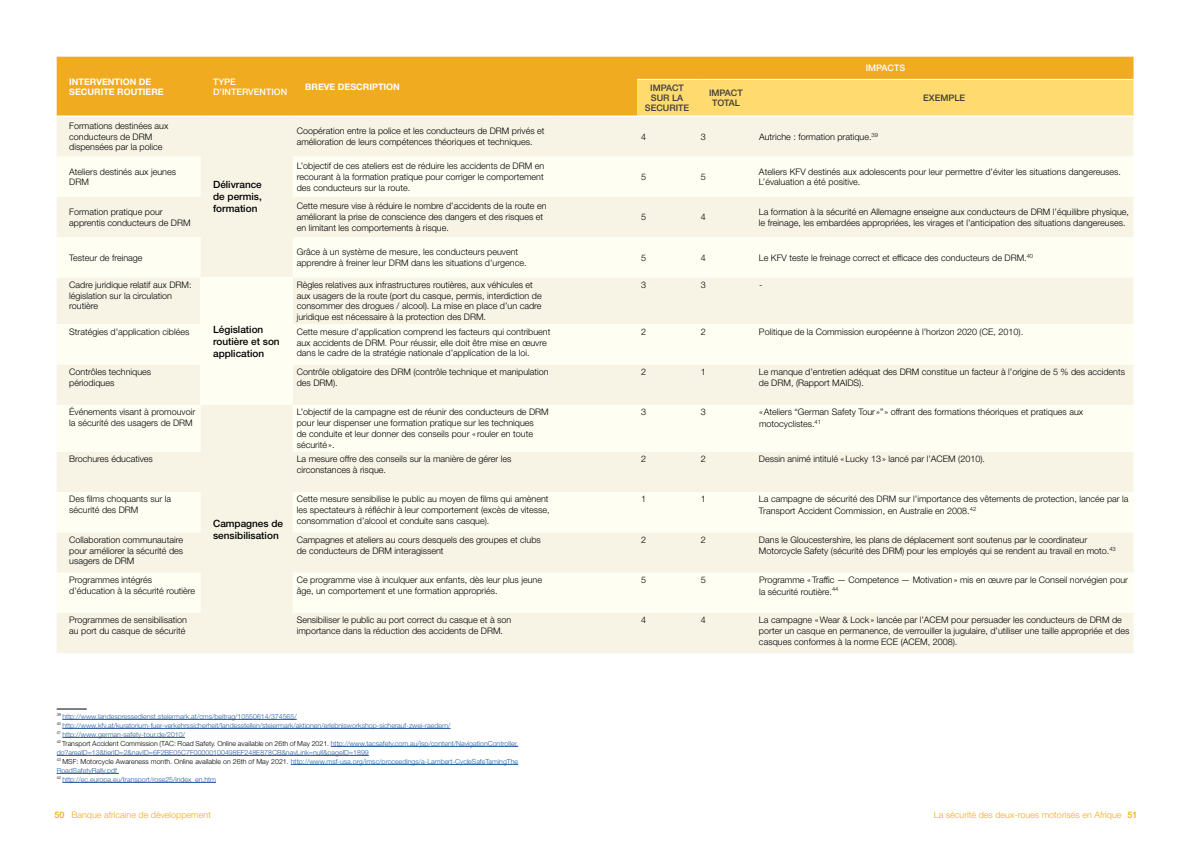
<style>
.page{position:relative;width:1191px;height:842px;background:#fff}
.page>*{position:absolute;margin:0;border:0;box-sizing:border-box;transform-origin:0 0}
.t1{font:500 10px/12px "Helvetica Neue LT Std";color:#000}
.t2{font:300 9px/10.8px "Helvetica Neue LT Std";color:#000}
.t3{font:300 9px "Helvetica Neue LT Std";color:#f0ab21}
.t4{font:700 9px/10px "Helvetica Neue LT Std";color:#fff}
.t5{font:500 9px/10px "Helvetica Neue LT Std";color:#3c3c3b;text-align:center}
.t6{font:500 9px/10px "Helvetica Neue LT Std";color:#fff}
.t7{font:300 7px/9px "Helvetica Neue LT Std";color:#275b9b}
.s1{color:#000}
.s2{font-weight:500}
</style>
<div class="page">
<hr style="left:62px;top:719px;width:235px;height:1px;background:#275b9b">
<hr style="left:62px;top:728px;width:388px;height:1px;background:#275b9b">
<hr style="left:62px;top:737px;width:123px;height:1px;background:#275b9b">
<hr style="left:331px;top:746px;width:187px;height:1px;background:#275b9b">
<hr style="left:57px;top:755px;width:312px;height:1px;background:#275b9b">
<hr style="left:291px;top:764px;width:227px;height:1px;background:#275b9b">
<hr style="left:57px;top:773px;width:62px;height:1px;background:#275b9b">
<hr style="left:62px;top:782px;width:154px;height:1px;background:#275b9b">
<hr style="left:57px;top:708px;width:30px;height:1px;background:#000">
<div style="left:57px;top:57px;width:1076px;height:58px;background:#f0ab21"></div>
<div style="left:637px;top:80px;width:496px;height:35px;background:#ffda6f"></div>
<div style="left:57px;top:117px;width:1076px;height:536px;background:#f7f4e6"></div>
<svg style="left:57px;top:157px;width:1076px;height:456px;fill:#fefdf3"></svg>
<div style="left:201px;top:277px;width:92px;height:128px;background:#fffef3"></div>
<hr style="left:637px;top:79px;width:60px;height:1px;background:#fff">
<hr style="left:697px;top:79px;width:58px;height:1px;background:#fff">
<hr style="left:755px;top:79px;width:378px;height:1px;background:#fff">
<p class="t4" style="left:69px;top:76px;width:96px">INTERVENTION DE<br>SECURITE ROUTIERE</p>
<p class="t6" style="left:213px;top:76px;width:76px">TYPE<br>D’INTERVENTION</p>
<p class="t4" style="left:305px;top:81px;width:96px">BREVE DESCRIPTION</p>
<p class="t6" style="left:865px;top:63px;width:41px">IMPACTS</p>
<p class="t5" style="left:645px;top:83px;width:46px">IMPACT<br>SUR LA<br>SECURITE</p>
<p class="t5" style="left:709px;top:88px;width:35px">IMPACT<br>TOTAL</p>
<p class="t5" style="left:923px;top:93px;width:44px">EXEMPLE</p>
<p class="t2" style="left:69px;top:120px;width:101px">Formations destinées aux conducteurs de DRM dispensées par la police</p>
<p class="t2" style="left:297px;top:125px;width:249px">Coopération entre la police et les conducteurs de DRM privés et amélioration de leurs compétences théoriques et techniques.</p>
<p class="t2" style="left:641px;top:131px;width:7px">4</p>
<p class="t2" style="left:701px;top:131px;width:7px">3</p>
<p class="t2" style="left:759px;top:131px;width:121px">Autriche : formation pratique.<sup>39</sup></p>
<p class="t2" style="left:69px;top:166px;width:108px">Ateliers destinés aux jeunes<br>DRM</p>
<p class="t2" style="left:297px;top:160px;width:249px;text-align:justify">L’objectif de ces ateliers est de réduire les accidents de DRM en recourant à la formation pratique pour corriger le comportement des conducteurs sur la route.</p>
<p class="t2" style="left:641px;top:171px;width:7px">5</p>
<p class="t2" style="left:701px;top:171px;width:7px">5</p>
<p class="t2" style="left:759px;top:166px;width:363px">Ateliers KFV destinés aux adolescents pour leur permettre d’éviter les situations dangereuses.<br>L’évaluation a été positive.</p>
<p class="t2" style="left:69px;top:206px;width:123px">Formation pratique pour apprentis conducteurs de DRM</p>
<p class="t2" style="left:297px;top:201px;width:251px">Cette mesure vise à réduire le nombre d’accidents de la route en améliorant la prise de conscience des dangers et des risques et en limitant les comportements à risque.</p>
<p class="t2" style="left:641px;top:211px;width:7px">5</p>
<p class="t2" style="left:701px;top:211px;width:7px">4</p>
<p class="t2" style="left:759px;top:206px;width:371px">La formation à la sécurité en Allemagne enseigne aux conducteurs de DRM l’équilibre physique, le freinage, les embardées appropriées, les virages et l’anticipation des situations dangereuses.</p>
<p class="t2" style="left:69px;top:252px;width:75px">Testeur de freinage</p>
<p class="t2" style="left:297px;top:246px;width:231px">Grâce à un système de mesure, les conducteurs peuvent apprendre à freiner leur DRM dans les situations d’urgence.</p>
<p class="t2" style="left:641px;top:252px;width:7px">5</p>
<p class="t2" style="left:701px;top:252px;width:7px">4</p>
<p class="t2" style="left:759px;top:252px;width:276px">Le KFV teste le freinage correct et efficace des conducteurs de DRM.<sup>40</sup></p>
<p class="t2" style="left:69px;top:279px;width:124px">Cadre juridique relatif aux DRM: législation sur la circulation routière</p>
<p class="t1" style="left:213px;top:323px;width:68px">Législation routière et son application</p>
<p class="t1" style="left:213px;top:179px;width:50px;text-align:justify">Délivrance de permis, formation</p>
<p class="t2" style="left:297px;top:279px;width:246px">Règles relatives aux infrastructures routières, aux véhicules et aux usagers de la route (port du casque, permis, interdiction de consommer des drogues / alcool). La mise en place d’un cadre juridique est nécessaire à la protection des DRM.</p>
<p class="t2" style="left:641px;top:279px;width:7px">3</p>
<p class="t2" style="left:701px;top:279px;width:7px">3</p>
<p class="t2" style="left:759px;top:279px;width:5px">-</p>
<p class="t2" style="left:69px;top:326px;width:122px">Stratégies d’application ciblées</p>
<p class="t2" style="left:297px;top:326px;width:255px">Cette mesure d’application comprend les facteurs qui contribuent aux accidents de DRM. Pour réussir, elle doit être mise en œuvre dans le cadre de la stratégie nationale d’application de la loi.</p>
<p class="t2" style="left:641px;top:326px;width:7px">2</p>
<p class="t2" style="left:701px;top:326px;width:7px">2</p>
<p class="t2" style="left:759px;top:326px;width:266px">Politique de la Commission européenne à l’horizon 2020 (CE, 2010).</p>
<p class="t2" style="left:69px;top:366px;width:84px">Contrôles techniques périodiques</p>
<p class="t2" style="left:297px;top:366px;width:253px">Contrôle obligatoire des DRM (contrôle technique et manipulation des DRM).</p>
<p class="t2" style="left:641px;top:366px;width:7px">2</p>
<p class="t2" style="left:701px;top:366px;width:7px">1</p>
<p class="t2" style="left:759px;top:366px;width:367px">Le manque d’entretien adéquat des DRM constitue un facteur à l’origine de 5 % des accidents de DRM, (Rapport MAIDS).</p>
<p class="t2" style="left:69px;top:406px;width:128px">Événements visant à promouvoir la sécurité des usagers de DRM</p>
<p class="t2" style="left:297px;top:406px;width:253px">L’objectif de la campagne est de réunir des conducteurs de DRM pour leur dispenser une formation pratique sur les techniques<br>de conduite et leur donner des conseils pour « rouler en toute sécurité».</p>
<p class="t2" style="left:641px;top:406px;width:7px">3</p>
<p class="t2" style="left:701px;top:406px;width:7px">3</p>
<p class="t2" style="left:759px;top:406px;width:326px;line-height:11.5px">«Ateliers “German Safety Tour »” » offrant des formations théoriques et pratiques aux motocyclistes.<sup>41</sup></p>
<p class="t2" style="left:69px;top:453px;width:85px">Brochures éducatives</p>
<p class="t2" style="left:297px;top:453px;width:216px">La mesure offre des conseils sur la manière de gérer les circonstances à risque.</p>
<p class="t2" style="left:641px;top:453px;width:7px">2</p>
<p class="t2" style="left:701px;top:453px;width:7px">2</p>
<p class="t2" style="left:759px;top:453px;width:227px">Dessin animé intitulé «Lucky 13» lancé par l’ACEM (2010).</p>
<p class="t2" style="left:69px;top:494px;width:103px">Des films choquants sur la sécurité des DRM</p>
<p class="t2" style="left:297px;top:494px;width:254px">Cette mesure sensibilise le public au moyen de films qui amènent les spectateurs à réfléchir à leur comportement (excès de vitesse, consommation d’alcool et conduite sans casque).</p>
<p class="t2" style="left:641px;top:494px;width:7px">1</p>
<p class="t2" style="left:701px;top:494px;width:7px">1</p>
<p class="t2" style="left:759px;top:493px;width:371px;line-height:11.5px">La campagne de sécurité des DRM sur l’importance des vêtements de protection, lancée par la<br>Transport Accident Commission, en Australie en 2008.<sup>42</sup></p>
<p class="t2" style="left:69px;top:534px;width:116px;text-align:justify">Collaboration communautaire pour améliorer la sécurité des usagers de DRM</p>
<p class="t2" style="left:297px;top:534px;width:246px">Campagnes et ateliers au cours desquels des groupes et clubs de conducteurs de DRM interagissent</p>
<p class="t2" style="left:641px;top:534px;width:7px">2</p>
<p class="t2" style="left:701px;top:534px;width:7px">2</p>
<p class="t2" style="left:759px;top:534px;width:358px;line-height:11.5px">Dans le Gloucestershire, les plans de déplacement sont soutenus par le coordinateur<br>Motorcycle Safety (sécurité des DRM) pour les employés qui se rendent au travail en moto.<sup>43</sup></p>
<p class="t2" style="left:69px;top:574px;width:128px">Programmes intégrés d’éducation à la sécurité routière</p>
<p class="t2" style="left:297px;top:574px;width:247px">Ce programme vise à inculquer aux enfants, dès leur plus jeune âge, un comportement et une formation appropriés.</p>
<p class="t2" style="left:641px;top:574px;width:7px">5</p>
<p class="t2" style="left:701px;top:574px;width:7px">5</p>
<p class="t2" style="left:759px;top:574px;width:370px;line-height:11.5px">Programme «Traffic — Competence — Motivation» mis en œuvre par le Conseil norvégien pour la sécurité routière.<sup>44</sup></p>
<p class="t2" style="left:69px;top:615px;width:119px">Programmes de sensibilisation au port du casque de sécurité</p>
<p class="t2" style="left:297px;top:615px;width:216px">Sensibiliser le public au port correct du casque et à son importance dans la réduction des accidents de DRM.</p>
<p class="t2" style="left:641px;top:615px;width:7px">4</p>
<p class="t2" style="left:701px;top:615px;width:7px">4</p>
<p class="t2" style="left:759px;top:615px;width:372px">La campagne «Wear &amp; Lock» lancée par l’ACEM pour persuader les conducteurs de DRM de porter un casque en permanence, de verrouiller la jugulaire, d’utiliser une taille appropriée et des casques conformes à la norme ECE (ACEM, 2008).</p>
<p class="t1" style="left:213px;top:517px;width:71px">Campagnes de sensibilisation</p>
<p class="t7" style="left:57px;top:711px;width:463px"><sup>39</sup> http://www.landespressedienst.steiermark.at/cms/beitrag/10550614/374565/<br><sup>40</sup> http://www.kfv.at/kuratorium-fuer-verkehrssicherheit/landesstellen/steiermark/aktionen/erlebnisworkshop-sicherauf-zwei-raedern/<br><sup>41</sup> http://www.german-safety-tour.de/2010/<br><sup>42</sup> <span class="s1">Transport Accident Commission (TAC: Road Safety. Online available on 26th of May 2021.</span> http://www.tacsafety.com.au/jsp/content/NavigationController. do?areaID=13&amp;tierID=2&amp;navID=6F2BE05C7F00000100498EF248E878CB&amp;navLink=null&amp;pageID=1899<br><sup>43</sup> <span class="s1">MSF: Motorcycle Awareness month. Online available on 26th of May 2021.</span> http://www.msf-usa.org/imsc/proceedings/a-Lambert-CycleSafeTamingThe RoadSafetyRally.pdf<br><sup>44</sup> http://ec.europa.eu/transport/rose25/index_en.htm</p>
<p class="t3" style="left:54px;top:809px;width:158px"><span class="s2">50</span> Banque africaine de développement</p>
<p class="t3" style="left:934px;top:809px;width:205px">La sécurité des deux-roues motorisés en Afrique <span class="s2">51</span></p>
</div>
